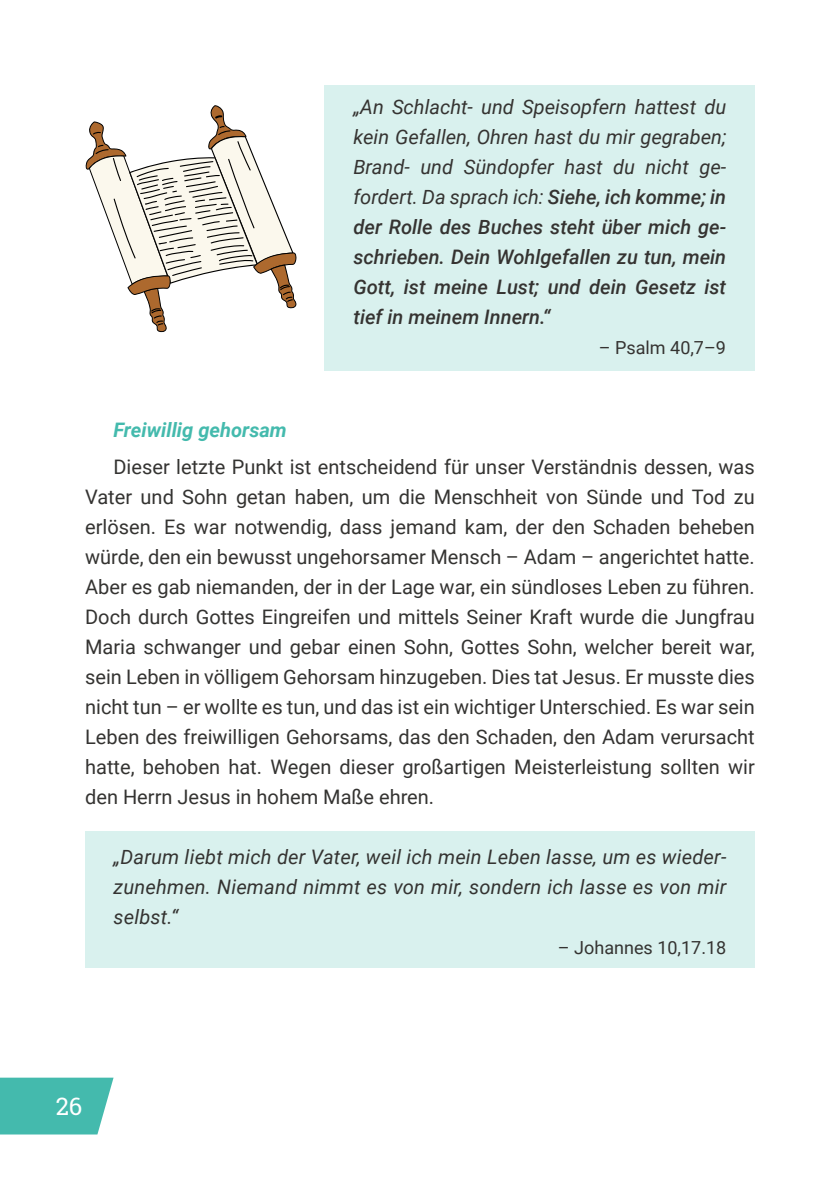
<style>
.page{position:relative;width:840px;height:1191px;background:#fff}
.page>*{position:absolute;margin:0;border:0;box-sizing:border-box;transform-origin:0 0}
.t1{font:24px "Roboto Slab";color:#fff}
.t2{font:20px/30px "Roboto";color:#343331;text-align:justify}
.t3{font:italic 500 20px/30px "Roboto";color:#353331;text-align:justify}
.t4{font:italic 20px/30px "Roboto";letter-spacing:.01em;color:#343331;text-align:justify}
.t5{font:italic 700 20px "Roboto";color:#44baad}
.t6{font:18px "Roboto";color:#343331}
.t7{font:18px "Roboto";color:#353331}
.s1{font-weight:400}
</style>
<div class="page">
<div style="left:324px;top:85px;width:430px;height:285px;background:#d9f1ee"></div>
<div style="left:85px;top:831px;width:669px;height:137px;background:#d9f1ee"></div>
<svg style="left:85px;top:105px;width:212px;height:228px"></svg>
<svg style="left:0;top:1077px;width:113px;height:57px;background:#52bfb3"></svg>
<p class="t5" style="left:113px;top:422px;width:175px">Freiwillig gehorsam</p>
<p class="t3" style="left:353px;top:94px;width:374px"><span class="s1">„An Schlacht- und Speisopfern hattest du kein Gefallen, Ohren hast du mir gegraben; Brand- und Sündopfer hast du nicht ge‐ fordert. Da sprach ich:</span> Siehe, ich komme; in der Rolle des Buches steht über mich ge‐ schrieben. Dein Wohlgefallen zu tun, mein Gott, ist meine Lust; und dein Gesetz ist tief in meinem Innern.“</p>
<p class="t7" style="left:598px;top:340px;width:129px">– Psalm 40,7–9</p>
<p class="t2" style="left:85px;top:454px;width:670px;text-indent:28px">Dieser letzte Punkt ist entscheidend für unser Verständnis dessen, was Vater und Sohn getan haben, um die Menschheit von Sünde und Tod zu erlösen. Es war notwendig, dass jemand kam, der den Schaden beheben würde, den ein bewusst ungehorsamer Mensch – Adam – angerichtet hatte.<br>Aber es gab niemanden, der in der Lage war, ein sündloses Leben zu führen.<br>Doch durch Gottes Eingreifen und mittels Seiner Kraft wurde die Jungfrau Maria schwanger und gebar einen Sohn, Gottes Sohn, welcher bereit war, sein Leben in völligem Gehorsam hinzugeben. Dies tat Jesus. Er musste dies nicht tun – er wollte es tun, und das ist ein wichtiger Unterschied. Es war sein Leben des freiwilligen Gehorsams, das den Schaden, den Adam verursacht hatte, behoben hat. Wegen dieser großartigen Meisterleistung sollten wir den Herrn Jesus in hohem Maße ehren.</p>
<p class="t4" style="left:113px;top:844px;width:614px">„Darum liebt mich der Vater, weil ich mein Leben lasse, um es wieder‐ zunehmen. Niemand nimmt es von mir, sondern ich lasse es von mir selbst.“</p>
<p class="t6" style="left:557px;top:940px;width:170px">– Johannes 10,17.18</p>
<p class="t1" style="left:56px;top:1089px;width:28px">26</p>
</div>
